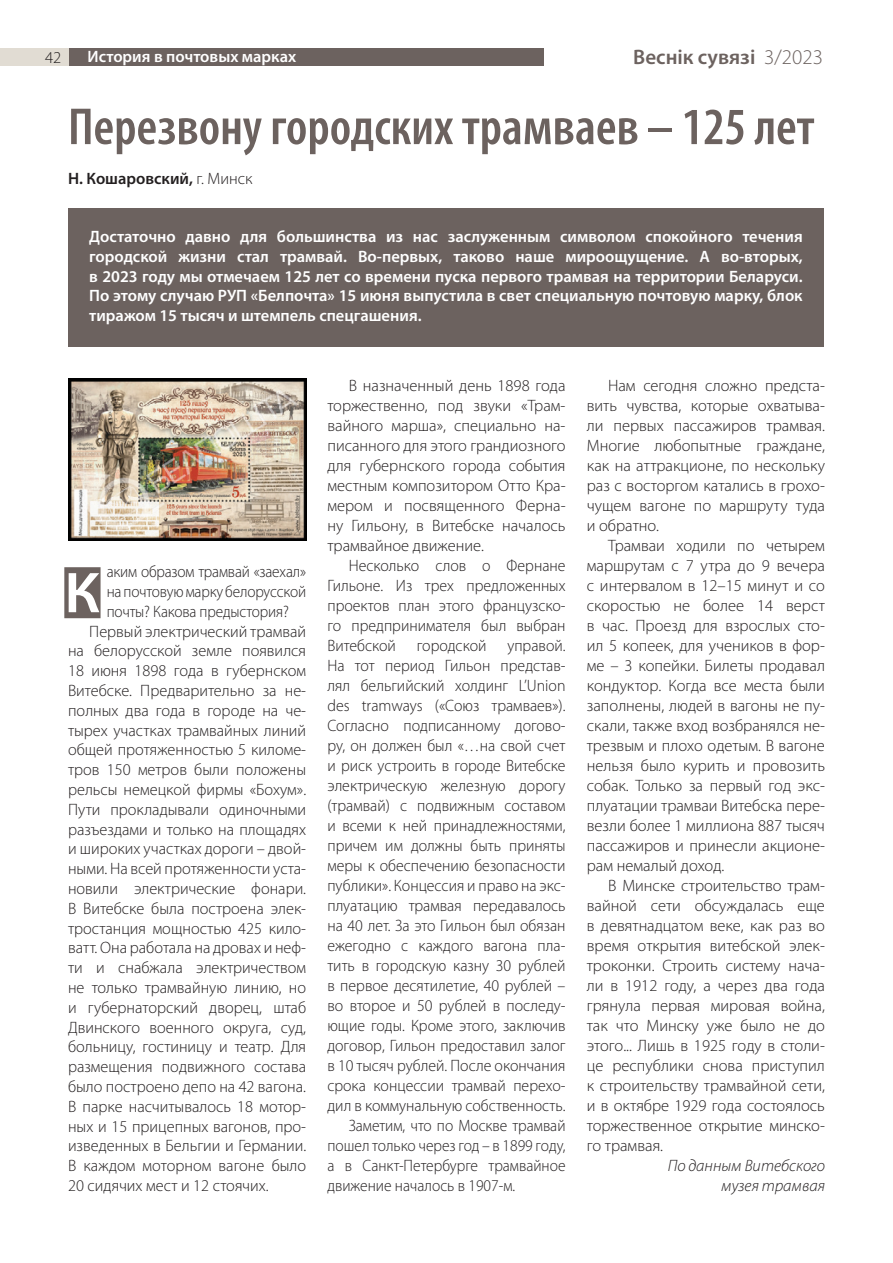
<style>
.page{position:relative;width:893px;height:1263px;background:#fff}
.page>*{position:absolute;margin:0;border:0;box-sizing:border-box;transform-origin:0 0}
.t1{font:600 57.9px "Myriad Pro";color:#fff;scale:1.06 1}
.t2{font:600 condensed 52.5px "Myriad Pro";color:#6c625f}
.t3{font:600 21px "Myriad Pro";color:#6c625f}
.t4{font:300 16.65px "Myriad Pro";color:#231f20}
.t5{font:300 16.5px/20px "Myriad Pro";color:#231f20;text-align:justify}
.t6{font:300 16.5px/20px "Myriad Pro";color:#231f20;text-align:justify;scale:.96 1}
.t7{font:600 16.5px/19.8px "Myriad Pro";color:#fff;text-align:justify}
.t8{font:300 16.5px "Myriad Pro";color:#231f20;scale:.94 1}
.t9{font:300 16.5px "Myriad Pro";color:#231f20;scale:.93 1}
.t10{font:italic 300 16.5px/20px "Myriad Pro";color:#231f20;text-align:right}
.t11{font:600 16.5px "Myriad Pro";color:#231f20}
.s1{font-weight:300}
</style>
<div class="page">
<div style="left:0;top:48px;width:69px;height:18px;background:#e1dcd3"></div>
<div style="left:69px;top:48px;width:474px;height:18px;background:#6c625f"></div>
<div style="left:64px;top:567px;width:37px;height:51px;background:#6c625f"></div>
<div style="left:68px;top:208px;width:756px;height:139px;background:#6c625f"></div>
<img style="left:68px;top:378px;width:238px;height:163px">
<p class="t4" style="left:45px;top:49px;width:18px">42</p>
<p class="t7" style="left:88px;top:46px;width:210px">История в почтовых марках</p>
<p class="t3" style="left:633px;top:44px;width:191px">Веснік сувязi <span class="s1">3/2023</span></p>
<h2 class="t2" style="left:68px;top:94px;width:748px">Перезвону городских трамваев – 125 лет</h2>
<p class="t11" style="left:68px;top:168px;width:186px">Н. Кошаровский, <span class="s1">г. Минск</span></p>
<p class="t7" style="left:89px;top:226px;width:715px">Достаточно давно для большинства из нас заслуженным символом спокойного течения городской жизни стал трамвай. Во-первых, таково наше мироощущение. А во-вторых, в 2023 году мы отмечаем 125 лет со времени пуска первого трамвая на территории Беларуси.<br>По этому случаю РУП «Белпочта» 15 июня выпустила в свет специальную почтовую марку, блок тиражом 15 тысяч и штемпель спецгашения.</p>
<p class="t9" style="left:107px;top:562px;width:216px">аким образом трамвай «заехал»</p>
<p class="t9" style="left:107px;top:582px;width:216px">на почтовую марку белорусской</p>
<p class="t9" style="left:107px;top:602px;width:197px">почты? Какова предыстория?</p>
<p class="t5" style="left:89px;top:621px;width:218px">Первый электрический трамвай</p>
<p class="t5" style="left:68px;top:641px;width:240px">на белорусской земле появился</p>
<p class="t5" style="left:68px;top:661px;width:240px">18 июня 1898 года в губернском</p>
<p class="t5" style="left:68px;top:681px;width:240px">Витебске. Предварительно за не-</p>
<p class="t5" style="left:68px;top:700px;width:240px">полных два года в городе на че-</p>
<p class="t5" style="left:68px;top:720px;width:240px">тырех участках трамвайных линий</p>
<p class="t5" style="left:68px;top:740px;width:240px">общей протяженностью 5 киломе-</p>
<p class="t5" style="left:68px;top:760px;width:240px">тров 150 метров были положены</p>
<p class="t5" style="left:68px;top:780px;width:240px">рельсы немецкой фирмы «Бохум».</p>
<p class="t5" style="left:68px;top:799px;width:240px">Пути прокладывали одиночными</p>
<p class="t5" style="left:68px;top:819px;width:240px">разъездами и только на площадях</p>
<p class="t5" style="left:68px;top:839px;width:240px">и широких участках дороги – двой-</p>
<p class="t5" style="left:68px;top:859px;width:240px">ными. На всей протяженности уста-</p>
<p class="t5" style="left:68px;top:879px;width:240px">новили электрические фонари.</p>
<p class="t5" style="left:68px;top:898px;width:240px">В Витебске была построена элек-</p>
<p class="t5" style="left:68px;top:918px;width:240px">тростанция мощностью 425 кило-</p>
<p class="t5" style="left:68px;top:938px;width:240px">ватт. Она работала на дровах и неф-</p>
<p class="t5" style="left:68px;top:958px;width:240px">ти и снабжала электричеством</p>
<p class="t5" style="left:68px;top:978px;width:240px">не только трамвайную линию, но</p>
<p class="t5" style="left:68px;top:997px;width:240px">и губернаторский дворец, штаб</p>
<p class="t5" style="left:68px;top:1017px;width:240px">Двинского военного округа, суд,</p>
<p class="t5" style="left:68px;top:1037px;width:240px">больницу, гостиницу и театр. Для</p>
<p class="t5" style="left:68px;top:1057px;width:240px">размещения подвижного состава</p>
<p class="t5" style="left:68px;top:1077px;width:240px">было построено депо на 42 вагона.</p>
<p class="t5" style="left:68px;top:1096px;width:240px">В парке насчитывалось 18 мотор-</p>
<p class="t5" style="left:68px;top:1116px;width:240px">ных и 15 прицепных вагонов, про-</p>
<p class="t5" style="left:68px;top:1136px;width:240px">изведенных в Бельгии и Германии.</p>
<p class="t5" style="left:68px;top:1156px;width:240px">В каждом моторном вагоне было</p>
<p class="t5" style="left:68px;top:1176px;width:202px">20 сидячих мест и 12 стоячих.</p>
<h1 class="t1" style="left:64px;top:556px;width:35px">К</h1>
<p class="t5" style="left:327px;top:376px;width:240px;text-indent:21px">В назначенный день 1898 года торжественно, под звуки «Трам&shy;вайного марша», специально на&shy;писанного для этого грандиозного для губернского города события местным композитором Отто Кра&shy;мером и посвященного Ферна&shy;ну Гильону, в Витебске началось трамвайное движение.</p>
<p class="t6" style="left:327px;top:556px;width:250px;text-indent:21px">Несколько слов о Фернане Гильоне. Из трех предложенных проектов план этого французско&shy;го предпринимателя был выбран Витебской</p>
<p class="t6" style="left:417px;top:636px;width:74px">городской</p>
<p class="t6" style="left:507px;top:636px;width:62px">управой.</p>
<p class="t6" style="left:327px;top:656px;width:250px">На тот период Гильон представ-</p>
<p class="t6" style="left:327px;top:676px;width:250px">лял бельгийский холдинг L’Union</p>
<p class="t6" style="left:327px;top:696px;width:250px">des tramways («Союз трамваев»).</p>
<p class="t6" style="left:327px;top:716px;width:250px">Согласно подписанному догово-</p>
<p class="t6" style="left:327px;top:736px;width:250px">ру, он должен был «…на свой счет</p>
<p class="t6" style="left:327px;top:756px;width:250px">и риск устроить в городе Витебске</p>
<p class="t6" style="left:327px;top:776px;width:250px">электрическую железную дорогу</p>
<p class="t6" style="left:327px;top:796px;width:250px">(трамвай) с подвижным составом</p>
<p class="t6" style="left:327px;top:816px;width:250px">и всеми к ней принадлежностями,</p>
<p class="t6" style="left:327px;top:836px;width:250px">причем им должны быть приняты</p>
<p class="t6" style="left:327px;top:856px;width:250px">меры к обеспечению безопасности</p>
<p class="t6" style="left:327px;top:876px;width:250px">публики». Концессия и право на экс-</p>
<p class="t6" style="left:327px;top:896px;width:250px">плуатацию трамвая передавалось</p>
<p class="t6" style="left:327px;top:916px;width:250px">на 40 лет. За это Гильон был обязан</p>
<p class="t6" style="left:327px;top:936px;width:250px">ежегодно с каждого вагона пла-</p>
<p class="t6" style="left:327px;top:956px;width:250px">тить в городскую казну 30 рублей</p>
<p class="t6" style="left:327px;top:976px;width:250px">в первое десятилетие, 40 рублей –</p>
<p class="t6" style="left:327px;top:996px;width:250px">во второе и 50 рублей в последу-</p>
<p class="t6" style="left:327px;top:1016px;width:250px">ющие годы. Кроме этого, заключив</p>
<p class="t6" style="left:327px;top:1036px;width:250px">договор, Гильон предоставил залог</p>
<p class="t6" style="left:327px;top:1056px;width:250px">в 10 тысяч рублей. После окончания</p>
<p class="t6" style="left:327px;top:1076px;width:250px">срока концессии трамвай перехо-</p>
<p class="t6" style="left:327px;top:1096px;width:250px">дил в коммунальную собственность.</p>
<p class="t8" style="left:349px;top:1116px;width:232px">Заметим, что по Москве трамвай</p>
<p class="t8" style="left:327px;top:1136px;width:255px">пошел только через год – в 1899 году,</p>
<p class="t8" style="left:327px;top:1156px;width:255px">а в Санкт-Петербурге трамвайное</p>
<p class="t8" style="left:327px;top:1176px;width:201px">движение началось в 1907‑м.</p>
<p class="t5" style="left:587px;top:376px;width:240px;text-indent:21px">Нам сегодня сложно предста&shy;вить чувства, которые охватыва&shy;ли первых пассажиров трамвая.<br>Многие любопытные граждане, как на аттракционе, по нескольку раз с восторгом катались в грохо&shy;чущем вагоне по маршруту туда и обратно.</p>
<p class="t5" style="left:587px;top:536px;width:240px;text-indent:21px">Трамваи ходили по четырем маршрутам с 7 утра до 9 вечера с интервалом в 12–15 минут и со скоростью не более 14 верст в час. Проезд для взрослых сто&shy;ил 5 копеек, для учеников в фор&shy;ме – 3 копейки. Билеты продавал кондуктор. Когда все места были заполнены, людей в вагоны не пу&shy;скали, также вход возбранялся не&shy;трезвым и плохо одетым. В вагоне нельзя было курить и провозить собак. Только за первый год экс&shy;плуатации трамваи Витебска пере&shy;везли более 1 миллиона 887 тысяч пассажиров и принесли акционе&shy;рам немалый доход.</p>
<p class="t5" style="left:587px;top:876px;width:240px;text-indent:21px">В Минске строительство трам&shy;вайной сети обсуждалась еще в девятнадцатом веке, как раз во время открытия витебской элек&shy;троконки. Строить систему нача&shy;ли в 1912 году, а через два года грянула первая мировая война, так что Минску уже было не до этого... Лишь в 1925 году в столи&shy;це республики снова приступил к строительству трамвайной сети, и в октябре 1929 года состоялось торжественное открытие минско&shy;го трамвая.</p>
<p class="t10" style="left:668px;top:1155px;width:159px">По данным Витебского музея трамвая</p>
</div>
